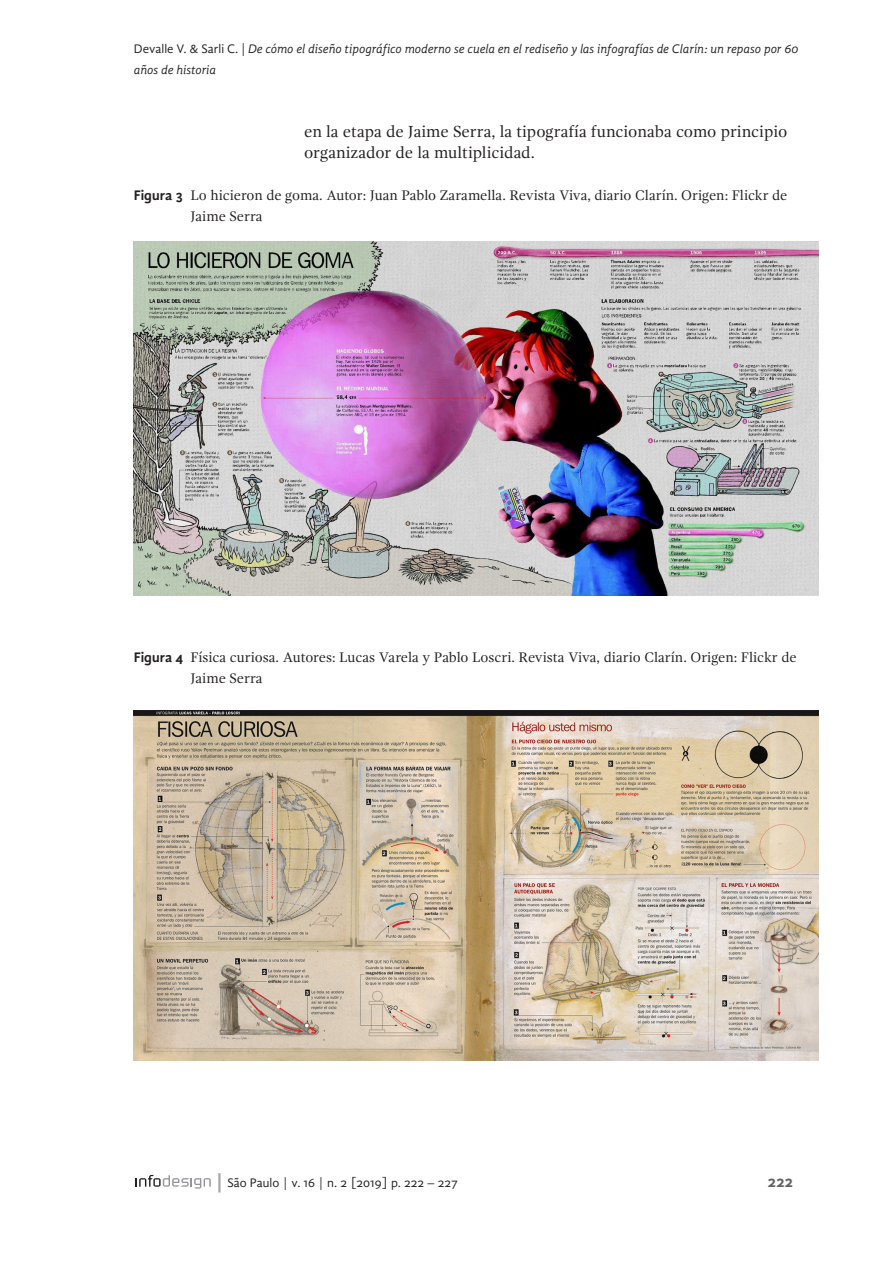
<style>
.page{position:relative;width:893px;height:1263px;background:#fff}
.page>*{position:absolute;margin:0;border:0;box-sizing:border-box;transform-origin:0 0}
.PT_Corpo_de_texto{font:16.5px/21px "Gandhi Serif";color:#231f20}
.t1{font:700 16.5px "Gandhi Sans";color:#636366}
.t2{font:14.25px/21px "Gandhi Serif";color:#231f20}
.t3{font:italic 12.75px/21px "Gandhi Sans";color:#231f20}
.t4{font:12.75px "Gandhi Sans";color:#231f20}
.s1{font-style:normal}
.s2{font-family:"Gandhi Sans";font-weight:700}
.s3{font-size:19.2px;color:#a8a9ad}
</style>
<div class="page">
<svg style="left:136px;top:1175px;width:75px;height:13px"></svg>
<img style="left:134px;top:710px;width:685px;height:351px">
<img style="left:134px;top:242px;width:685px;height:353px">
<p class="t3" style="left:134px;top:38px;width:666px"><span class="s1">Devalle V. &amp; Sarli C. |</span> De cómo el diseño tipográfico moderno se cuela en el rediseño y las infografías de Clarín: un repaso por 60 años de historia</p>
<p class="PT_Corpo_de_texto" style="left:304px;top:121px;width:485px">en la etapa de Jaime Serra, la tipografía funcionaba como principio organizador de la multiplicidad.</p>
<p class="t2" style="left:190px;top:184px;width:598px;text-indent:-57px"><span class="s2">Figura 3</span> Lo hicieron de goma. Autor: Juan Pablo Zaramella. Revista Viva, diario Clarín. Origen: Flickr de<br>Jaime Serra</p>
<p class="t2" style="left:190px;top:646px;width:608px;text-indent:-57px"><span class="s2">Figura 4</span> Física curiosa. Autores: Lucas Varela y Pablo Loscri. Revista Viva, diario Clarín. Origen: Flickr de<br>Jaime Serra</p>
<p class="t4" style="left:214px;top:1175px;width:245px"><span class="s3">|</span>São Paulo | v. 16 | n. 2 [2019] p. 222 – 227</p>
<p class="t1" style="left:768px;top:1171px;width:27px">222</p>
</div>
